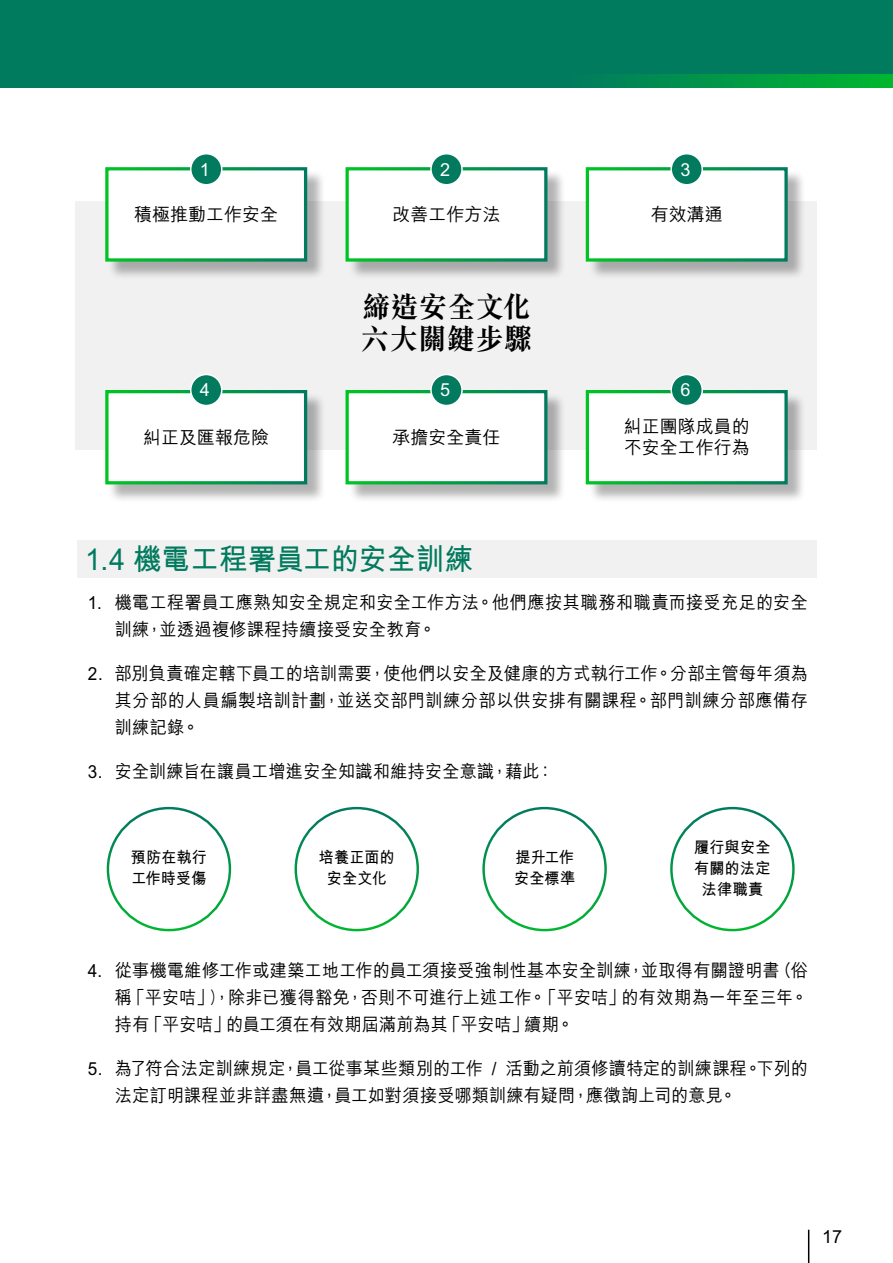
<style>
.page{position:relative;width:893px;height:1263px;background:#fff}
.page>*{position:absolute;margin:0;border:0;box-sizing:border-box;transform-origin:0 0}
.t1{font:700 30px "M Hei HK";color:#017a5e;scale:.95 1}
.t2{font:700 29.7px/32px "M Sung HK";letter-spacing:.005em;color:#000;scale:.95 1}
.t3{font:500 18px/27px "M Hei HK";letter-spacing:.015em;color:#000;scale:.95 1}
.t4{font:500 18px/21.6px "M Hei HK";letter-spacing:.015em;color:#000}
.t5{font:500 18px "M Hei HK";color:#fff}
.t6{font:700 15.9px/21.1px "M Hei HK";letter-spacing:.015em;color:#000;scale:.95 1}
</style>
<div class="page">
<div style="left:0;top:0;width:893px;height:87px;background:#017b5e"></div>
<svg style="left:626px;top:74px;width:267px;height:13px;background:#009e42"></svg>
<div style="left:76px;top:202px;width:741px;height:248px;background:#f1f1f1"></div>
<div style="left:107px;top:170px;width:219px;height:110px;background:#000;opacity:.3"></div>
<div style="left:107px;top:169px;width:199px;height:91px;background:#fff"></div>
<div style="left:107px;top:392px;width:219px;height:111px;background:#000;opacity:.3"></div>
<div style="left:107px;top:392px;width:199px;height:91px;background:#fff"></div>
<div style="left:348px;top:170px;width:218px;height:110px;background:#000;opacity:.3"></div>
<div style="left:347px;top:169px;width:199px;height:91px;background:#fff"></div>
<div style="left:348px;top:392px;width:218px;height:111px;background:#000;opacity:.3"></div>
<div style="left:347px;top:392px;width:199px;height:91px;background:#fff"></div>
<div style="left:588px;top:170px;width:219px;height:110px;background:#000;opacity:.3"></div>
<div style="left:587px;top:169px;width:199px;height:91px;background:#fff"></div>
<div style="left:588px;top:392px;width:219px;height:111px;background:#000;opacity:.3"></div>
<div style="left:587px;top:392px;width:199px;height:91px;background:#fff"></div>
<div style="left:191px;top:154px;width:31px;height:31px;background:#017a5e;border-radius:50%"></div>
<div style="left:190px;top:153px;width:32px;height:32px;border:2px solid #fff;border-radius:50%"></div>
<div style="left:191px;top:374px;width:31px;height:31px;background:#017a5e;border-radius:50%"></div>
<div style="left:190px;top:374px;width:32px;height:32px;border:2px solid #fff;border-radius:50%"></div>
<div style="left:431px;top:154px;width:31px;height:31px;background:#017a5e;border-radius:50%"></div>
<div style="left:430px;top:153px;width:33px;height:32px;border:2px solid #fff;border-radius:50%"></div>
<div style="left:431px;top:374px;width:31px;height:31px;background:#017a5e;border-radius:50%"></div>
<div style="left:430px;top:374px;width:33px;height:32px;border:2px solid #fff;border-radius:50%"></div>
<div style="left:671px;top:154px;width:31px;height:31px;background:#017a5e;border-radius:50%"></div>
<div style="left:670px;top:153px;width:33px;height:32px;border:2px solid #fff;border-radius:50%"></div>
<div style="left:671px;top:374px;width:31px;height:31px;background:#017a5e;border-radius:50%"></div>
<div style="left:670px;top:374px;width:33px;height:32px;border:2px solid #fff;border-radius:50%"></div>
<div style="left:77px;top:540px;width:739px;height:38px;background:#f1f1f1"></div>
<div style="left:107px;top:807px;width:124px;height:124px;border:2px solid #fff;border-radius:50%"></div>
<div style="left:295px;top:807px;width:124px;height:124px;border:2px solid #fff;border-radius:50%"></div>
<div style="left:482px;top:807px;width:125px;height:124px;border:2px solid #fff;border-radius:50%"></div>
<div style="left:670px;top:807px;width:125px;height:124px;border:2px solid #fff;border-radius:50%"></div>
<hr style="left:808px;top:1230px;width:1px;height:33px;background:#000">
<p class="t5" style="left:200px;top:156px;width:12px">1</p>
<p class="t5" style="left:440px;top:156px;width:12px">2</p>
<p class="t5" style="left:680px;top:156px;width:12px">3</p>
<p class="t4" style="left:134px;top:202px;width:145px">積極推動工作安全</p>
<p class="t4" style="left:392px;top:202px;width:109px">改善工作方法</p>
<p class="t4" style="left:651px;top:202px;width:73px">有效溝通</p>
<h2 class="t2" style="left:361px;top:290px;width:182px">締造安全文化六大關鍵步驟</h2>
<p class="t5" style="left:200px;top:377px;width:12px">4</p>
<p class="t5" style="left:440px;top:377px;width:12px">5</p>
<p class="t5" style="left:680px;top:377px;width:12px">6</p>
<p class="t4" style="left:143px;top:425px;width:127px">糾正及匯報危險</p>
<p class="t4" style="left:392px;top:425px;width:109px">承擔安全責任</p>
<p class="t4" style="left:624px;top:414px;width:127px">糾正團隊成員的不安全工作行為</p>
<h1 class="t1" style="left:85px;top:537px;width:410px">1.4 機電工程署員工的安全訓練</h1>
<p class="t3" style="left:115px;top:587px;width:731px;text-indent:-27px">1. 機電工程署員工應熟知安全規定和安全工作方法。他們應按其職務和職責而接受充足的安全訓練，並透過複修課程持續接受安全教育。</p>
<p class="t3" style="left:115px;top:658px;width:731px;text-align:justify;text-indent:-27px">2. 部別負責確定轄下員工的培訓需要，使他們以安全及健康的方式執行工作。分部主管每年須為其分部的人員編製培訓計劃，並送交部門訓練分部以供安排有關課程。部門訓練分部應備存訓練記錄。</p>
<p class="t3" style="left:88px;top:756px;width:492px">3. 安全訓練旨在讓員工增進安全知識和維持安全意識，藉此：</p>
<p class="t6" style="left:131px;top:845px;width:81px">預防在執行工作時受傷</p>
<p class="t6" style="left:319px;top:845px;width:81px;text-align:center">培養正面的安全文化</p>
<p class="t6" style="left:514px;top:845px;width:66px">提升工作安全標準</p>
<p class="t6" style="left:694px;top:835px;width:82px;text-align:center">履行與安全有關的法定法律職責</p>
<p class="t3" style="left:115px;top:955px;width:731px;text-align:justify;text-indent:-27px">4. 從事機電維修工作或建築工地工作的員工須接受強制性基本安全訓練，並取得有關證明書（俗稱「平安咭」)，除非已獲得豁免，否則不可進行上述工作。「平安咭」的有效期為一年至三年。持有「平安咭」的員工須在有效期屆滿前為其「平安咭」續期。</p>
<p class="t3" style="left:115px;top:1053px;width:731px;text-indent:-27px">5. 為了符合法定訓練規定，員工從事某些類別的工作 / 活動之前須修讀特定的訓練課程。下列的法定訂明課程並非詳盡無遺，員工如對須接受哪類訓練有疑問，應徵詢上司的意見。</p>
<p class="t4" style="left:822px;top:1224px;width:22px">17</p>
</div>
